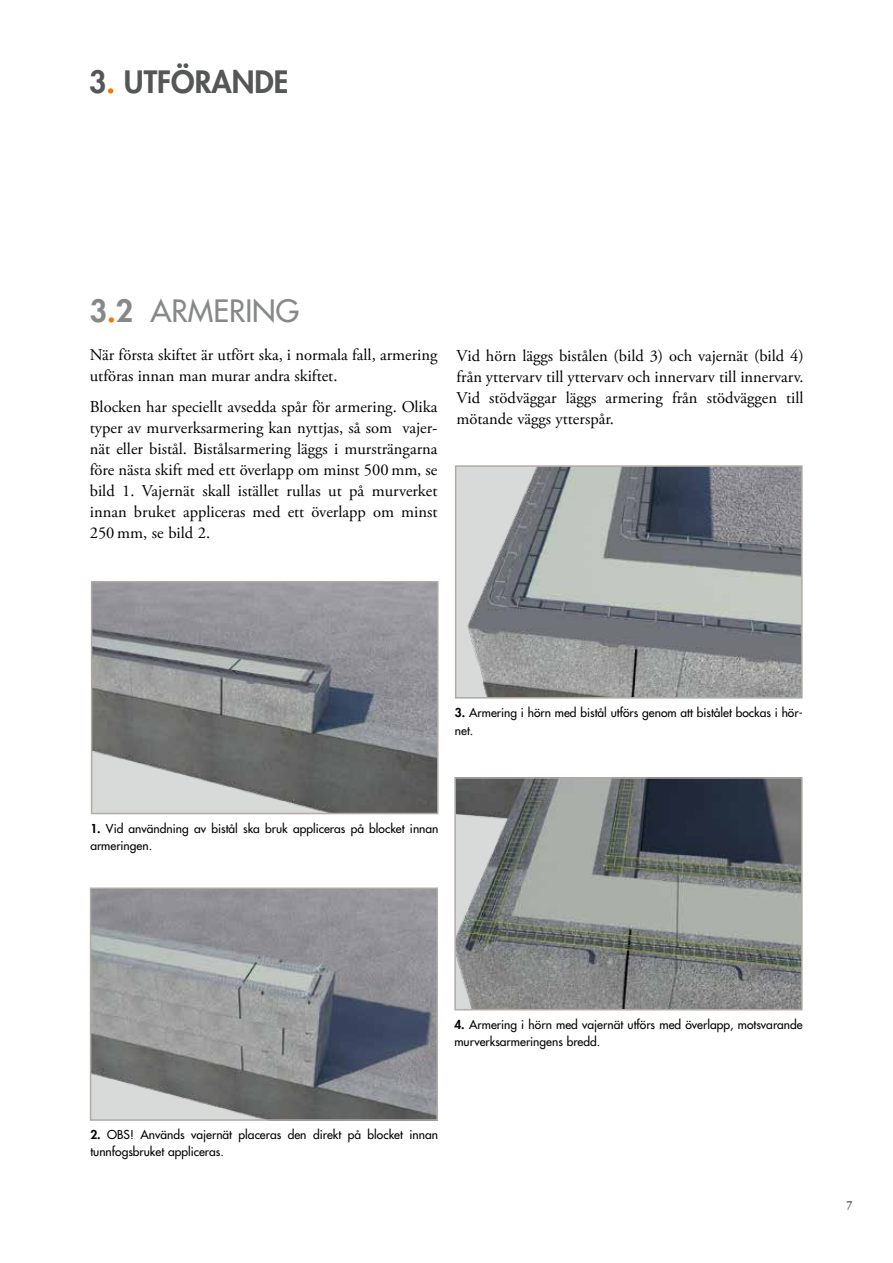
<style>
.page{position:relative;width:893px;height:1263px;background:#fff}
.page>*{position:absolute;margin:0;border:0;box-sizing:border-box;transform-origin:0 0}
.t1{font:500 30px "Futura Std";color:#878988}
.t2{font:800 30px "Futura Std";color:#555756}
.t3{font:16.5px/21px "Adobe Garamond Pro";color:#000;text-align:justify}
.t4{font:500 12px/17.2px "Futura Std";color:#000}
.t5{font:12px "Adobe Garamond Pro";color:#000}
.s1{color:#f17900}
.s2{font-weight:800}
.s3{font-weight:800;color:#f17900}
</style>
<div class="page">
<img style="left:93px;top:890px;width:342px;height:228px">
<div style="left:90px;top:887px;width:348px;height:234px;border:2px solid #b1aaa5"></div>
<img style="left:94px;top:584px;width:341px;height:227px">
<div style="left:91px;top:581px;width:347px;height:233px;border:2px solid #b1aaa5"></div>
<img style="left:458px;top:468px;width:342px;height:228px">
<div style="left:455px;top:465px;width:348px;height:234px;border:2px solid #b1aaa5"></div>
<img style="left:457px;top:780px;width:343px;height:227px">
<div style="left:454px;top:777px;width:349px;height:233px;border:2px solid #b1aaa5"></div>
<h1 class="t2" style="left:89px;top:63px;width:201px">3<span class="s1">.</span> UTFÖRANDE</h1>
<h1 class="t1" style="left:90px;top:293px;width:211px"><span class="s2">3</span><span class="s3">.</span><span class="s2">2</span> ARMERING</h1>
<p class="t3" style="left:90px;top:345px;width:349px">När första skiftet är utfört ska, i normala fall, armering utföras innan man murar andra skiftet.</p>
<p class="t3" style="left:90px;top:397px;width:349px">Blocken har speciellt avsedda spår för armering. Olika typer av murverksarmering kan nyttjas, så som vajer&shy;nät eller bistål. Bistålsarmering läggs i mursträngarna före nästa skift med ett överlapp om minst 500 mm, se bild 1. Vajernät skall istället rullas ut på murverket innan bruket appliceras med ett överlapp om minst 250 mm, se bild 2.</p>
<p class="t3" style="left:456px;top:346px;width:349px">Vid hörn läggs bistålen (bild 3) och vajernät (bild 4) från yttervarv till yttervarv och innervarv till innervarv.<br>Vid stödväggar läggs armering från stödväggen till mötande väggs ytterspår.</p>
<p class="t4" style="left:455px;top:704px;width:349px"><span class="s2">3.</span> Armering i hörn med bistål utförs genom att bistålet bockas i hör&shy;net.</p>
<p class="t4" style="left:90px;top:820px;width:350px"><span class="s2">1.</span> Vid användning av bistål ska bruk appliceras på blocket innan armeringen.</p>
<p class="t4" style="left:454px;top:1016px;width:350px"><span class="s2">4.</span> Armering i hörn med vajernät utförs med överlapp, motsvarande murverksarmeringens bredd.</p>
<p class="t4" style="left:90px;top:1126px;width:349px"><span class="s2">2.</span> OBS! Används vajernät placeras den direkt på blocket innan tunnfogsbruket appliceras.</p>
<p class="t5" style="left:846px;top:1197px;width:7px">7</p>
</div>
